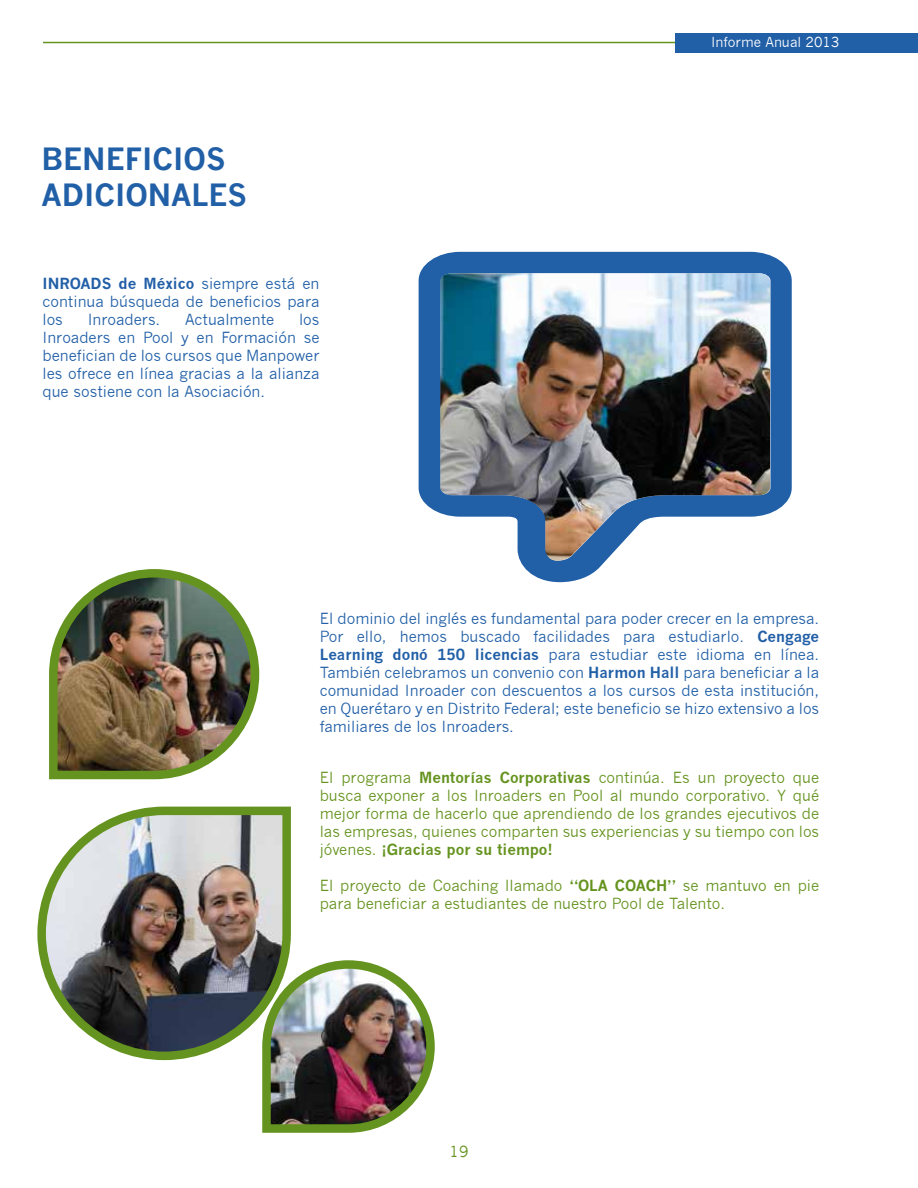
<style>
.page{position:relative;width:918px;height:1188px;background:#fff}
.page>*{position:absolute;margin:0;border:0;box-sizing:border-box;transform-origin:0 0}
.t1{font:700 30px/36px "News Gothic";color:#215fa7}
.t2{font:15px/18px "News Gothic";color:#215fa7;text-align:justify}
.t3{font:15px/18px "News Gothic";color:#65931f;text-align:justify}
.t4{font:13.5px "News Gothic";color:#fff}
.s1{font-weight:700}
</style>
<div class="page">
<div style="left:675px;top:33px;width:243px;height:19px;background:#215fa7"></div>
<hr style="left:43px;top:42px;width:632px;height:1px;background:#65931f">
<svg style="left:419px;top:252px;width:373px;height:330px;fill:#215fa7"></svg>
<img style="left:440px;top:273px;width:330px;height:288px">
<img style="left:262px;top:960px;width:173px;height:173px">
<img style="left:49px;top:569px;width:211px;height:211px">
<img style="left:37px;top:806px;width:258px;height:258px">
<h1 class="t1" style="left:42px;top:140px;width:207px">BENEFICIOS<br>ADICIONALES</h1>
<p class="t2" style="left:43px;top:275px;width:278px"><span class="s1">INROADS de México</span> siempre está en continua búsqueda de beneficios para los</p>
<p class="t2" style="left:43px;top:311px;width:278px;text-indent:257px">los Inroaders en Pool y en Formación se benefician de los cursos que Manpower les ofrece en línea gracias a la alianza que sostiene con la Asociación.</p>
<p class="t2" style="left:88px;top:311px;width:74px">Inroaders.</p>
<p class="t2" style="left:185px;top:311px;width:91px">Actualmente</p>
<p class="t4" style="left:711px;top:34px;width:130px">Informe Anual 2013</p>
<p class="t2" style="left:320px;top:609px;width:501px">El dominio del inglés es fundamental para poder crecer en la empresa.<br>Por ello, hemos buscado facilidades para estudiarlo. <span class="s1">Cengage Learning donó 150 licencias</span> para estudiar este idioma en línea.<br>También celebramos un convenio con <span class="s1">Harmon Hall</span> para beneficiar a la comunidad Inroader con descuentos a los cursos de esta institución, en Querétaro y en Distrito Federal; este beneficio se hizo extensivo a los familiares de los Inroaders.</p>
<p class="t3" style="left:320px;top:768px;width:501px">El programa <span class="s1">Mentorías Corporativas</span> continúa. Es un proyecto que busca exponer a los Inroaders en Pool al mundo corporativo. Y qué mejor forma de hacerlo que aprendiendo de los grandes ejecutivos de las empresas, quienes comparten sus experiencias y su tiempo con los jóvenes. <span class="s1">¡Gracias por su tiempo!</span></p>
<p class="t3" style="left:320px;top:876px;width:501px">El proyecto de Coaching llamado <span class="s1">“OLA COACH”</span> se mantuvo en pie para beneficiar a estudiantes de nuestro Pool de Talento.</p>
<p class="t3" style="left:450px;top:1142px;width:20px">19</p>
</div>
